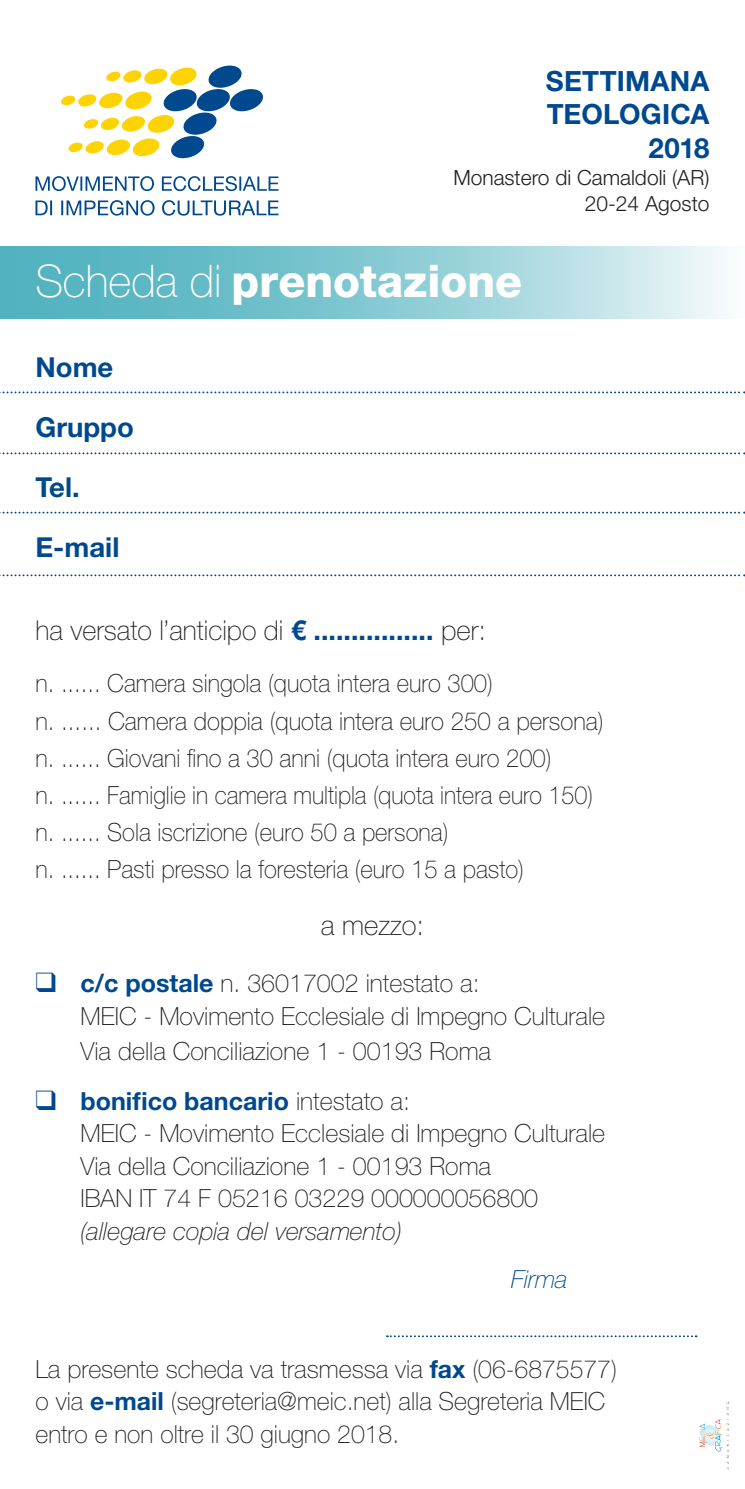
<style>
.page{position:relative;width:745px;height:1489px;background:#fff}
.page>*{position:absolute;margin:0;border:0;box-sizing:border-box;transform-origin:0 0}
.t1{font:800 45px "Helvetica Neue LT Std";color:#fff}
.t2{font:700 28px "Helvetica Neue LT Std";letter-spacing:.005em;color:#01498e}
.t3{font:100 27.5px "Helvetica Neue LT Std";color:#231f20}
.t4{font:700 27.5px "Helvetica Neue LT Std";color:#01498e}
.t5{font:100 25px "Helvetica Neue LT Std";color:#231f20}
.t6{font:100 25px "Helvetica Neue LT Std";color:#231f20;scale:.95 1}
.t7{font:100 25px "Helvetica Neue LT Std";color:#231f20;scale:.96 1}
.t8{font:700 25px "Helvetica Neue LT Std";color:#01498e}
.t9{font:italic 100 25px "Helvetica Neue LT Std";color:#231f20}
.t10{font:italic 100 25px "Helvetica Neue LT Std";color:#01498e}
.t11{font:300 21px "Helvetica Neue LT Std";color:#231f20}
.s1{font-weight:100}
.s2{font-weight:700;color:#01498e}
.s3{color:#01498e}
.s4{font-weight:100;color:#231f20}
</style>
<div class="page">
<svg style="left:386px;top:1335px;width:310px;height:2px"></svg>
<svg style="left:0;top:574px;width:744px;height:2px"></svg>
<svg style="left:0;top:511px;width:744px;height:2px"></svg>
<svg style="left:0;top:452px;width:744px;height:2px"></svg>
<svg style="left:0;top:391px;width:744px;height:2px"></svg>
<svg style="left:699px;top:1401px;width:30px;height:67px"></svg>
<svg style="left:35px;top:200px;width:243px;height:16px"></svg>
<svg style="left:35px;top:65px;width:244px;height:126px"></svg>
<svg style="left:0;top:246px;width:727px;height:73px;background:#8dccd5"></svg>
<p class="t2" style="left:545px;top:63px;width:165px">SETTIMANA</p>
<p class="t2" style="left:546px;top:97px;width:164px">TEOLOGICA</p>
<p class="t2" style="left:648px;top:130px;width:63px">2018</p>
<p class="t11" style="left:453px;top:164px;width:257px">Monastero di Camaldoli (AR)</p>
<p class="t11" style="left:584px;top:191px;width:126px">20-24 Agosto</p>
<p class="t1" style="left:35px;top:254px;width:488px"><span class="s1">Scheda di</span> prenotazione</p>
<p class="t4" style="left:35px;top:350px;width:79px">Nome</p>
<p class="t4" style="left:35px;top:410px;width:100px">Gruppo</p>
<p class="t4" style="left:35px;top:470px;width:46px">Tel.</p>
<p class="t4" style="left:35px;top:530px;width:85px">E-mail</p>
<p class="t3" style="left:35px;top:614px;width:452px">ha versato l’anticipo di <span class="s2">€ ................</span> per:</p>
<p class="t6" style="left:35px;top:669px;width:482px">n. ...... Camera singola (quota intera euro 300)</p>
<p class="t7" style="left:35px;top:706px;width:593px">n. ...... Camera doppia (quota intera euro 250 a persona)</p>
<p class="t6" style="left:35px;top:743px;width:544px">n. ...... Giovani fino a 30 anni (quota intera euro 200)</p>
<p class="t6" style="left:35px;top:780px;width:588px">n. ...... Famiglie in camera multipla (quota intera euro 150)</p>
<p class="t6" style="left:35px;top:817px;width:436px">n. ...... Sola iscrizione (euro 50 a persona)</p>
<p class="t6" style="left:35px;top:854px;width:515px">n. ...... Pasti presso la foresteria (euro 15 a pasto)</p>
<p class="t3" style="left:320px;top:909px;width:105px">a mezzo:</p>
<p class="t5" style="left:35px;top:968px;width:445px"><span class="s3">❑</span> <span class="s2">c/c postale</span> n. 36017002 intestato a:</p>
<p class="t5" style="left:80px;top:1001px;width:526px">MEIC - Movimento Ecclesiale di Impegno Culturale</p>
<p class="t5" style="left:80px;top:1036px;width:412px">Via della Conciliazione 1 - 00193 Roma</p>
<p class="t8" style="left:35px;top:1085px;width:376px">❑ bonifico bancario <span class="s4">intestato a:</span></p>
<p class="t5" style="left:80px;top:1118px;width:526px">MEIC - Movimento Ecclesiale di Impegno Culturale</p>
<p class="t5" style="left:80px;top:1151px;width:412px">Via della Conciliazione 1 - 00193 Roma</p>
<p class="t5" style="left:80px;top:1183px;width:459px">IBAN IT 74 F 05216 03229 000000056800</p>
<p class="t9" style="left:80px;top:1216px;width:322px">(allegare copia del versamento)</p>
<p class="t10" style="left:510px;top:1264px;width:58px">Firma</p>
<p class="t5" style="left:35px;top:1354px;width:582px">La presente scheda va trasmessa via <span class="s2">fax</span> (06-6875577)</p>
<p class="t5" style="left:35px;top:1386px;width:571px">o via <span class="s2">e-mail</span> (segreteria@meic.net) alla Segreteria MEIC</p>
<p class="t5" style="left:35px;top:1419px;width:365px">entro e non oltre il 30 giugno 2018.</p>
</div>
